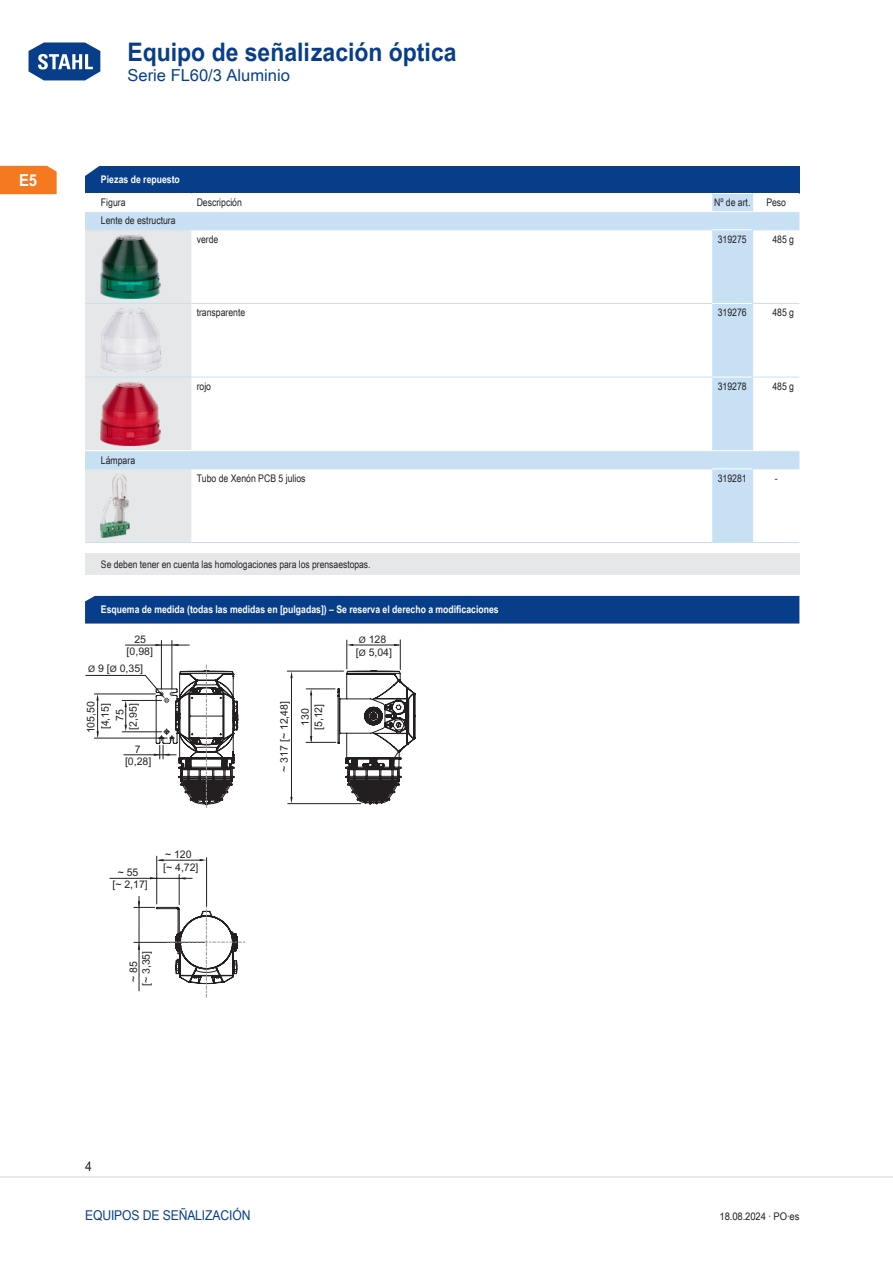
<style>
.page{position:relative;width:893px;height:1263px;background:#fff}
.page>*{position:absolute;margin:0;border:0;box-sizing:border-box;transform-origin:0 0}
.t1{font:700 25.5px "Arial Unicode MS";color:#083e89;scale:.9 1}
.TabHeader1stColumn{font:700 24px "Arial Unicode MS";color:#fff;scale:1.45 1}
.t2{font:16.5px "Arial Unicode MS";color:#083e89}
.t3{font:700 16.5px "Arial Unicode MS";color:#fff;scale:.9 1}
.t4{font:13.5px "Arial Unicode MS";letter-spacing:-.01em;color:#083e89;scale:.9 1}
.t5{font:13.5px "Arial Unicode MS";color:#231f20;scale:.9 1}
.TabBodyLeft{font:10.5px "Arial Unicode MS";color:#231f20}
.TabHeader1stColumn-2{font:700 10.5px "Arial Unicode MS";color:#fff;scale:.83 1}
.TabBodyLeft-2{font:10.5px "Arial Unicode MS";color:#231f20;scale:.83 1}
.TabBodyCenter{font:10.5px "Arial Unicode MS";color:#231f20;scale:.83 1}
.TabBody1stColumnTitl{font:10.5px "Arial Unicode MS";color:#231f20;scale:.83 1}
.TabBodyLeft-3{font:10.5px "Arial Unicode MS";color:#231f20;scale:.9 1}
.TabBodyRight{font:10.5px "Arial Unicode MS";color:#231f20;scale:.83 1}
.TabBody1stColumn{font:10.5px "Arial Unicode MS";color:#231f20;scale:.83 1}
.Notes{font:10.35px "Arial Unicode MS";color:#231f20;scale:.83 1}
.t6{font:9px "Arial Unicode MS";color:#231f20}
.s1{font-weight:400;font-size:31.65px;color:#fff}
.s2{font-size:9px}
</style>
<div class="page">
<svg style="left:28px;top:42px;width:73px;height:39px"></svg>
<hr style="left:0;top:1176px;width:893px;height:2px;background:#e6e7e9">
<div style="left:0;top:166px;width:57px;height:28px;background:#f47921"></div>
<div style="left:85px;top:553px;width:714px;height:22px;background:#e6e7e9"></div>
<div style="left:85px;top:166px;width:714px;height:27px;background:#083e89"></div>
<svg style="left:85px;top:194px;width:714px;height:348px"></svg>
<svg style="left:752px;top:194px;width:1px;height:17px"></svg>
<hr style="left:85px;top:211px;width:85px;height:1px;background:#fff">
<svg style="left:170px;top:211px;width:21px;height:1px"></svg>
<hr style="left:191px;top:211px;width:521px;height:1px;background:#fff">
<hr style="left:712px;top:211px;width:41px;height:1px;background:#fff">
<hr style="left:753px;top:211px;width:46px;height:1px;background:#fff">
<hr style="left:191px;top:229px;width:521px;height:1px;background:#c7e0f3">
<hr style="left:712px;top:229px;width:40px;height:1px;background:#fff">
<hr style="left:752px;top:229px;width:47px;height:1px;background:#c7e0f3">
<hr style="left:752px;top:230px;width:1px;height:73px;background:#c7e0f3">
<hr style="left:191px;top:303px;width:521px;height:1px;background:#c7e0f3">
<hr style="left:712px;top:303px;width:40px;height:1px;background:#fff">
<hr style="left:752px;top:303px;width:47px;height:1px;background:#c7e0f3">
<hr style="left:752px;top:304px;width:1px;height:73px;background:#c7e0f3">
<hr style="left:191px;top:377px;width:521px;height:1px;background:#c7e0f3">
<hr style="left:712px;top:377px;width:40px;height:1px;background:#fff">
<hr style="left:752px;top:377px;width:47px;height:1px;background:#c7e0f3">
<hr style="left:752px;top:377px;width:1px;height:73px;background:#c7e0f3">
<hr style="left:191px;top:450px;width:521px;height:1px;background:#fff">
<hr style="left:712px;top:450px;width:41px;height:1px;background:#fff">
<hr style="left:753px;top:450px;width:46px;height:1px;background:#fff">
<svg style="left:85px;top:229px;width:106px;height:314px;background:#e2e5e9"></svg>
<hr style="left:191px;top:468px;width:521px;height:1px;background:#c7e0f3">
<hr style="left:191px;top:542px;width:521px;height:1px;background:#c7e0f3">
<hr style="left:712px;top:468px;width:40px;height:1px;background:#fff">
<hr style="left:712px;top:542px;width:41px;height:1px;background:#c7e0f3">
<hr style="left:752px;top:468px;width:47px;height:1px;background:#c7e0f3">
<hr style="left:753px;top:542px;width:46px;height:1px;background:#c7e0f3">
<hr style="left:752px;top:469px;width:1px;height:73px;background:#c7e0f3">
<img style="left:101px;top:235px;width:60px;height:63px">
<img style="left:101px;top:309px;width:60px;height:63px">
<img style="left:101px;top:382px;width:60px;height:63px">
<img style="left:101px;top:474px;width:28px;height:63px">
<hr style="left:139px;top:896px;width:1px;height:95px;background:#231f20">
<svg style="left:134px;top:901px;width:111px;height:96px"></svg>
<hr style="left:206px;top:858px;width:1px;height:48px;background:#231f20">
<hr style="left:159px;top:860px;width:44px;height:1px;background:#231f20">
<hr style="left:156px;top:856px;width:1px;height:48px;background:#231f20">
<hr style="left:179px;top:874px;width:1px;height:31px;background:#231f20">
<hr style="left:110px;top:878px;width:82px;height:1px;background:#231f20">
<svg style="left:85px;top:640px;width:331px;height:168px"></svg>
<div style="left:85px;top:596px;width:714px;height:27px;background:#083e89"></div>
<h1 class="t1" style="left:26px;top:33px;width:479px"><span class="s1">Home</span> Equipo de señalización óptica</h1>
<h3 class="t2" style="left:128px;top:63px;width:164px">Serie FL60/3 Aluminio</h3>
<h3 class="t3" style="left:19px;top:168px;width:22px">E5</h3>
<p class="TabHeader1stColumn" style="left:82px;top:154px;width:16px">◤</p>
<p class="TabHeader1stColumn-2" style="left:101px;top:172px;width:97px">Piezas de repuesto</p>
<p class="TabBody1stColumn" style="left:101px;top:195px;width:31px">Figura</p>
<p class="TabBodyLeft-2" style="left:197px;top:195px;width:56px">Descripción</p>
<p class="TabBodyCenter" style="left:714px;top:195px;width:45px">Nº de art.</p>
<p class="TabBodyCenter" style="left:766px;top:195px;width:25px">Peso</p>
<p class="TabBody1stColumnTitl" style="left:101px;top:213px;width:91px">Lente de estructura</p>
<p class="TabBodyLeft-2" style="left:197px;top:231px;width:28px">verde</p>
<p class="TabBodyCenter" style="left:718px;top:231px;width:36px">319275</p>
<p class="TabBodyRight" style="left:772px;top:231px;width:28px">485 g</p>
<p class="TabBodyLeft-2" style="left:197px;top:305px;width:60px">transparente</p>
<p class="TabBodyCenter" style="left:718px;top:305px;width:36px">319276</p>
<p class="TabBodyRight" style="left:772px;top:305px;width:28px">485 g</p>
<p class="TabBody1stColumnTitl" style="left:101px;top:452px;width:43px">Lámpara</p>
<p class="TabBodyLeft-2" style="left:197px;top:379px;width:19px">rojo</p>
<p class="TabBodyCenter" style="left:718px;top:379px;width:36px">319278</p>
<p class="TabBodyRight" style="left:772px;top:379px;width:28px">485 g</p>
<p class="TabBodyLeft-2" style="left:197px;top:470px;width:133px">Tubo de Xenón PCB 5 julios</p>
<p class="TabBodyCenter" style="left:718px;top:470px;width:36px">319281</p>
<p class="TabBodyCenter" style="left:775px;top:470px;width:5px">-</p>
<p class="Notes" style="left:101px;top:557px;width:326px">Se deben tener en cuenta las homologaciones para los prensaestopas.</p>
<p class="TabHeader1stColumn-2" style="left:101px;top:602px;width:481px">Esquema de medida (todas las medidas en [pulgadas]) – Se reserva el derecho a modificaciones</p>
<p class="TabBodyLeft" style="left:134px;top:635px;width:13px">25</p>
<p class="TabBodyLeft" style="left:127px;top:648px;width:28px">[0,98]</p>
<p class="TabBodyLeft" style="left:98px;top:664px;width:46px">9 [ 0,35]</p>
<p class="TabBodyLeft" style="left:129px;top:729px;width:28px;rotate:-90deg">[2,95]</p>
<p class="t6" style="left:88px;top:665px;width:9px">Ø</p>
<p class="t6" style="left:110px;top:665px;width:9px">Ø</p>
<p class="TabBodyLeft" style="left:87px;top:733px;width:34px;rotate:-90deg">105,50</p>
<p class="TabBodyLeft" style="left:101px;top:729px;width:28px;rotate:-90deg">[4,15]</p>
<p class="TabBodyLeft" style="left:116px;top:721px;width:13px;rotate:-90deg">75</p>
<p class="TabBodyLeft" style="left:135px;top:745px;width:7px">7</p>
<p class="TabBodyLeft" style="left:125px;top:757px;width:28px">[0,28]</p>
<p class="TabBodyLeft" style="left:118px;top:868px;width:22px">~ 55</p>
<p class="TabBodyLeft" style="left:112px;top:880px;width:37px">[~ 2,17]</p>
<p class="TabBodyLeft" style="left:165px;top:850px;width:28px">~ 120</p>
<p class="TabBodyLeft" style="left:163px;top:863px;width:37px">[~ 4,72]</p>
<p class="TabBodyLeft" style="left:142px;top:986px;width:37px;rotate:-90deg">[~ 3,35]</p>
<p class="TabBodyLeft" style="left:129px;top:982px;width:22px;rotate:-90deg">~ 85</p>
<p class="TabBodyLeft" style="left:280px;top:772px;width:72px;rotate:-90deg">~ 317 [~ 12,48]</p>
<p class="TabBodyLeft" style="left:314px;top:730px;width:28px;rotate:-90deg">[5,12]</p>
<p class="TabBodyLeft" style="left:301px;top:726px;width:19px;rotate:-90deg">130</p>
<p class="TabBodyLeft" style="left:359px;top:635px;width:29px"><span class="s2">Ø</span> 128</p>
<p class="TabBodyLeft" style="left:356px;top:648px;width:38px">[<span class="s2">Ø</span> 5,04]</p>
<p class="t5" style="left:85px;top:1157px;width:9px">4</p>
<p class="t4" style="left:85px;top:1205px;width:43px">Equipos</p>
<p class="t4" style="left:143px;top:1205px;width:121px">de señalización</p>
<p class="TabBodyLeft-3" style="left:720px;top:1208px;width:90px">18.08.2024 · PO·es</p>
</div>
